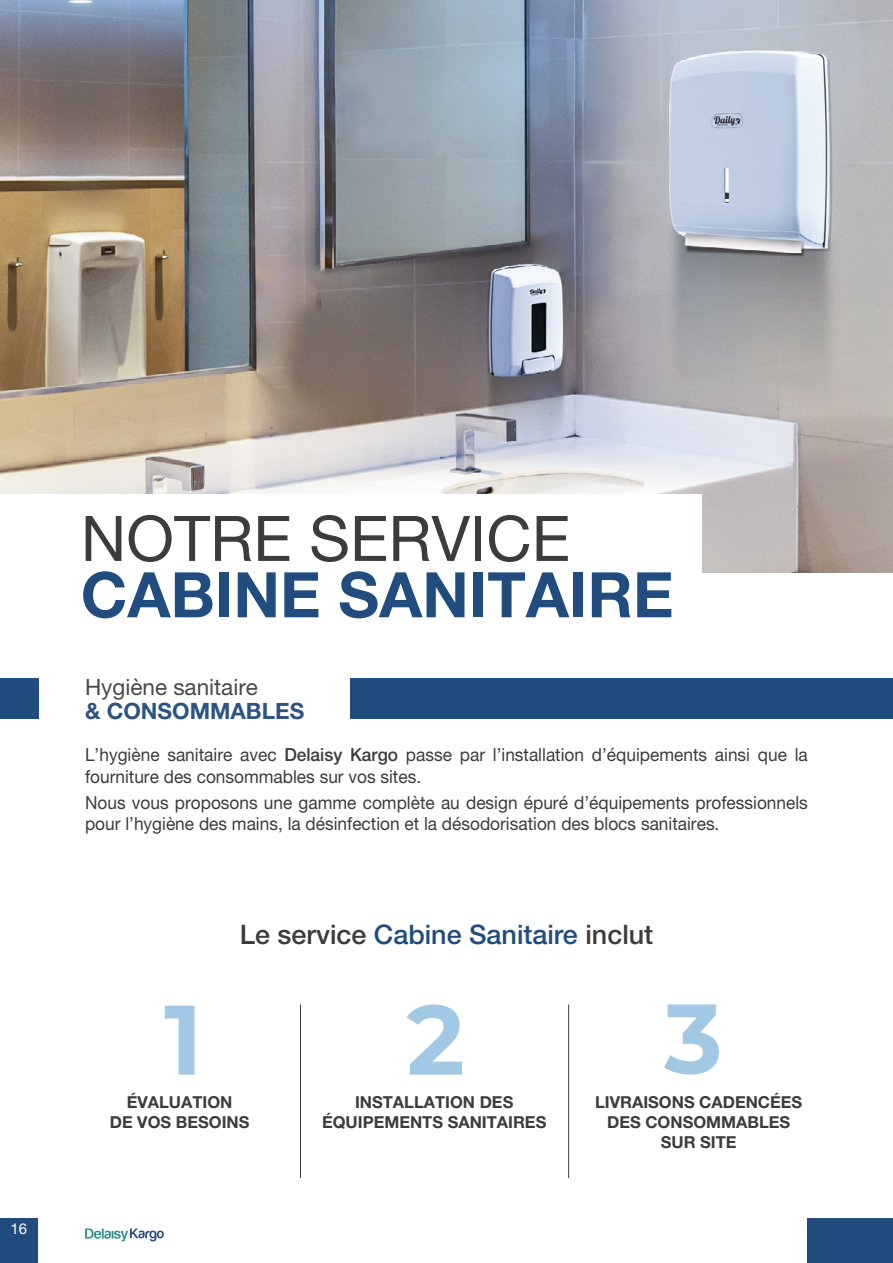
<style>
.page{position:relative;width:893px;height:1263px;background:#fff}
.page>*{position:absolute;margin:0;border:0;box-sizing:border-box;transform-origin:0 0}
.t1{font:700 62.85px "Helvetica Neue LT Pro";color:#204d7d}
.t2{font:62.85px "Helvetica Neue LT Pro";color:#3c3c3b}
.t3{font:500 26.85px "Helvetica Neue LT Pro";color:#3c3c3b}
.t4{font:22.5px "Helvetica Neue LT Pro";color:#494848}
.t5{font:700 22.5px "Helvetica Neue LT Pro";color:#2d5383}
.t6{font:18px/21.6px "Helvetica Neue LT Pro";color:#3c3c3b;scale:.96 1}
.t7{font:700 16.5px/19.8px "Helvetica Neue LT Pro";color:#3c3c3b;text-align:center}
.t8{font:15px "Helvetica Neue LT Pro";color:#fff}
.s1{font-weight:500}
.s2{color:#204d7d}
</style>
<div class="page">
<div style="left:351px;top:678px;width:542px;height:41px;background:#204d7d"></div>
<div style="left:0;top:678px;width:38px;height:41px;background:#204d7d"></div>
<img style="left:0;top:0;width:893px;height:572px">
<div style="left:0;top:495px;width:701px;height:121px;background:#fff"></div>
<hr style="left:300px;top:1004px;width:1px;height:174px;background:#3c3c3b">
<hr style="left:568px;top:1004px;width:1px;height:174px;background:#3c3c3b">
<svg style="left:165px;top:1006px;width:30px;height:69px"></svg>
<svg style="left:664px;top:1004px;width:55px;height:71px"></svg>
<svg style="left:407px;top:1004px;width:55px;height:71px"></svg>
<hr style="left:892px;top:85px;width:1px;height:41px;background:#204d7d">
<div style="left:0;top:1218px;width:38px;height:45px;background:#204d7d"></div>
<svg style="left:85px;top:1228px;width:79px;height:13px"></svg>
<div style="left:808px;top:1218px;width:85px;height:45px;background:#204d7d"></div>
<h1 class="t2" style="left:81px;top:501px;width:491px">NOTRE SERVICE</h1>
<h1 class="t1" style="left:81px;top:556px;width:594px">CABINE SANITAIRE</h1>
<p class="t4" style="left:85px;top:673px;width:174px">Hygiène sanitaire</p>
<p class="t5" style="left:85px;top:697px;width:221px">&amp; CONSOMMABLES</p>
<p class="t6" style="left:85px;top:744px;width:754px">L’hygiène sanitaire avec <span class="s1">Delaisy Kargo</span> passe par l’installation d’équipements ainsi que la fourniture des consommables sur vos sites.</p>
<p class="t6" style="left:85px;top:791px;width:754px">Nous vous proposons une gamme complète au design épuré d’équipements professionnels pour l’hygiène des mains, la désinfection et la désodorisation des blocs sanitaires.</p>
<h2 class="t3" style="left:240px;top:919px;width:415px">Le service <span class="s2">Cabine Sanitaire</span> inclut</h2>
<p class="t8" style="left:11px;top:1220px;width:18px">16</p>
<p class="t7" style="left:110px;top:1092px;width:141px">ÉVALUATION<br>DE VOS BESOINS</p>
<p class="t7" style="left:595px;top:1092px;width:209px">LIVRAISONS CADENCÉES<br>DES CONSOMMABLES<br>SUR SITE</p>
<p class="t7" style="left:322px;top:1092px;width:226px">INSTALLATION DES<br>ÉQUIPEMENTS SANITAIRES</p>
</div>
